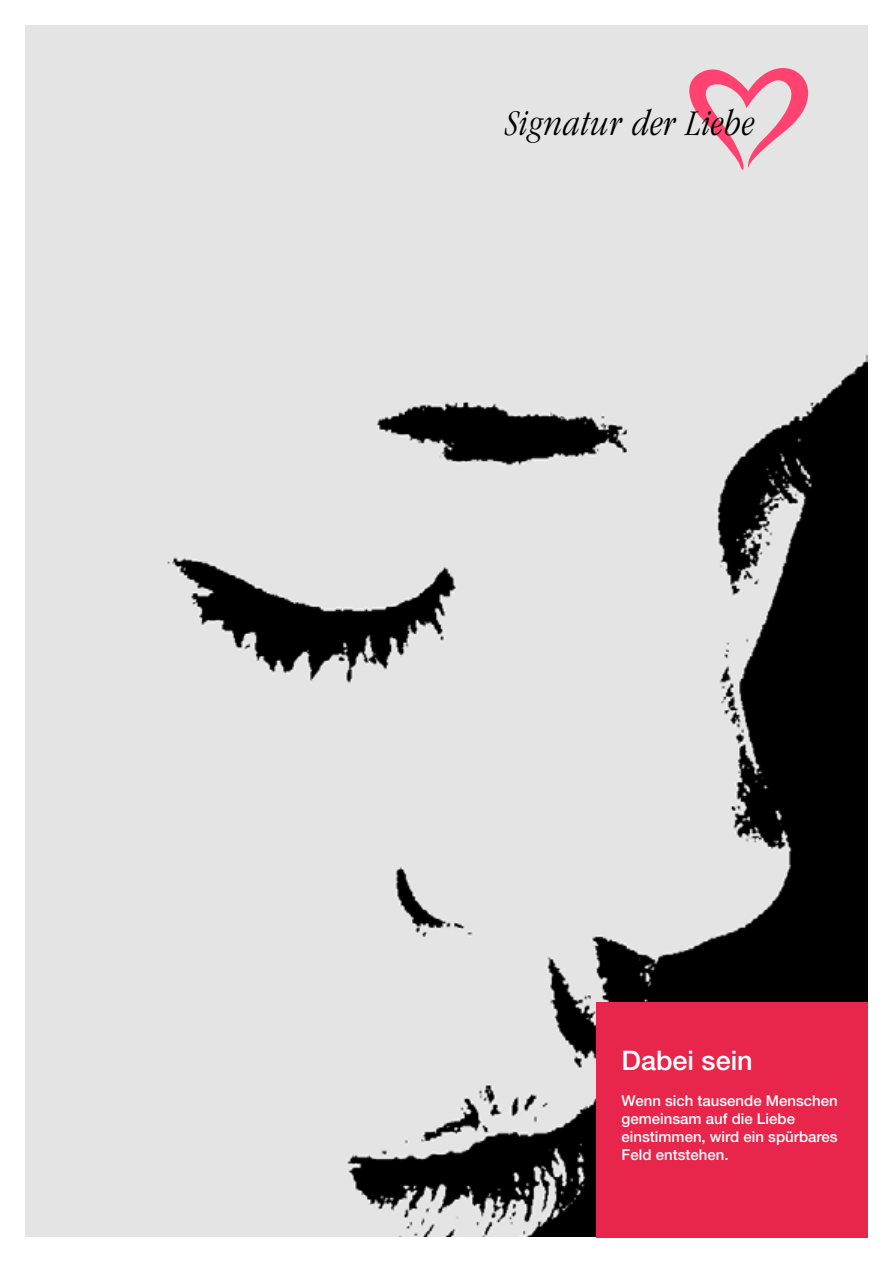
<style>
.page{position:relative;width:893px;height:1263px;background:#fff}
.page>*{position:absolute;margin:0;border:0;box-sizing:border-box;transform-origin:0 0}
.t1{font:italic 300 condensed 37.5px "Garamond";letter-spacing:.025em;color:#000}
.t2{font:500 27px "Helvetica Neue LT Std";color:#fff}
.t3{font:500 15px/18px "Helvetica Neue LT Std";color:#fff}
</style>
<div class="page">
<img style="left:26px;top:26px;width:841px;height:1210px">
<div style="left:596px;top:1002px;width:271px;height:235px;background:#e8254a"></div>
<svg style="left:683px;top:38px;width:157px;height:140px;background:#e8c9d0"></svg>
<h1 class="t1" style="left:506px;top:104px;width:250px">Signatur der Liebe</h1>
<h2 class="t2" style="left:622px;top:1044px;width:133px">Dabei sein</h2>
<p class="t3" style="left:622px;top:1091px;width:218px">Wenn sich tausende Menschen gemeinsam auf die Liebe einstimmen, wird ein spürbares<br>Feld entstehen.</p>
</div>
